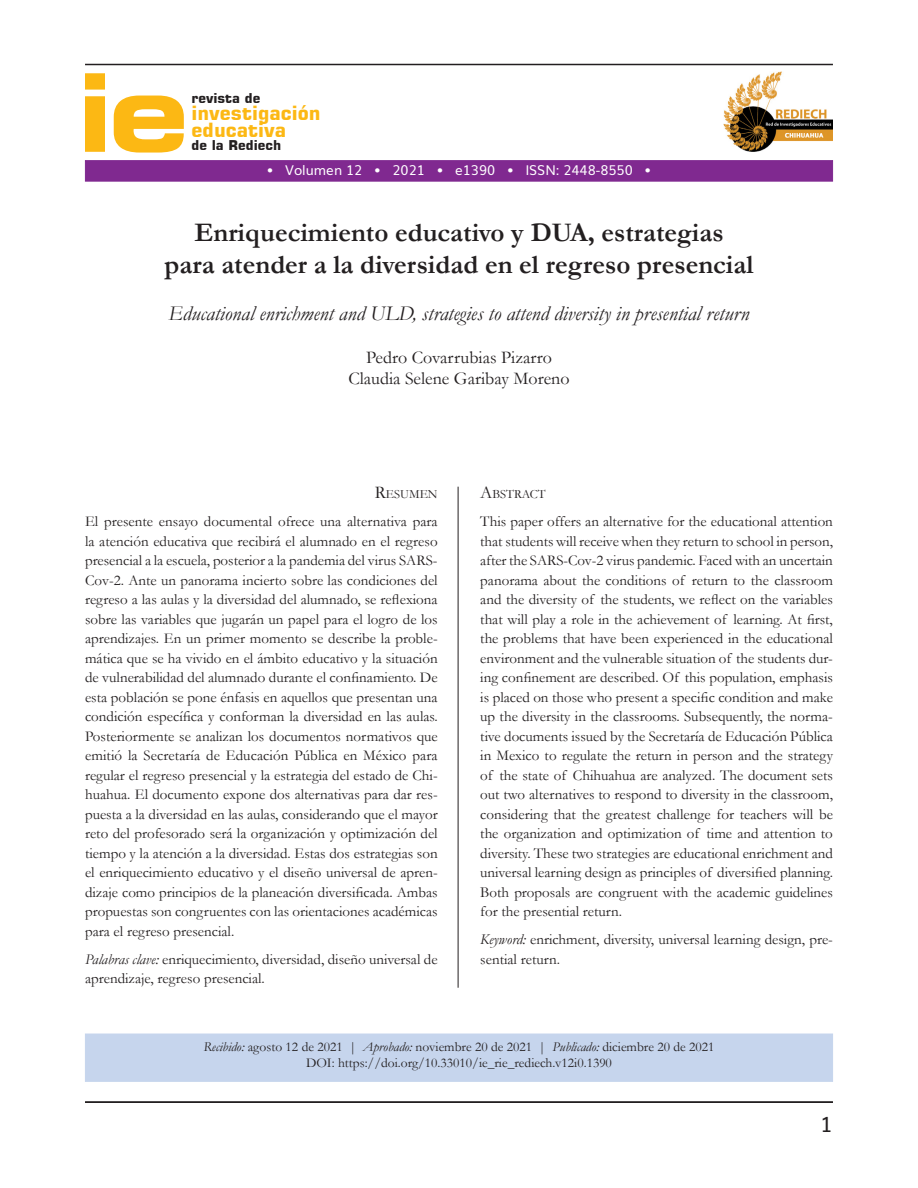
<style>
.page{position:relative;width:918px;height:1188px;background:#fff}
.page>*{position:absolute;margin:0;border:0;box-sizing:border-box;transform-origin:0 0}
.t1{font:700 expanded 108px "Square 721 BT";color:#fcb814}
.Titulo{font:700 27px "Garamond";color:#231f20}
.t2{font:italic 21px "Garamond";color:#231f20}
.t3{font:21px "Muli";color:#231f20}
.t4{font:700 19.5px "Square 721 BT";color:#fcb814}
.Autores-Credito{font:18px "Garamond";color:#231f20}
.Resumen{font:15px/19.5px "Garamond";color:#231f20;text-align:justify}
.Resumen-Abstract{font:15px/19.5px "Garamond";color:#231f20;text-align:justify}
.Fechas-DOI{font:13.5px "Garamond";color:#231f20}
.t5{font:13.5px "Muli";color:#fff}
.t6{font:700 13.5px "Square 721 BT";color:#231f20}
.Titulo_Abstract{font:12.6px "Garamond";color:#231f20}
.Titulo_Resumen{font:12.6px "Garamond";color:#231f20}
.s1{font-size:18px}
.s2{font-style:italic}
</style>
<div class="page">
<hr style="left:458px;top:487px;width:1px;height:501px;background:#231f20">
<hr style="left:85px;top:1101px;width:748px;height:2px;background:#231f20">
<div style="left:85px;top:1034px;width:748px;height:48px;background:#c6d5ed"></div>
<div style="left:85px;top:160px;width:748px;height:22px;background:#802990;border:1px solid #802990"></div>
<img style="left:724px;top:71px;width:109px;height:80px">
<hr style="left:85px;top:64px;width:748px;height:1px;background:#231f20">
<p class="t1" style="left:77px;top:48px;width:115px">ie</p>
<p class="t6" style="left:192px;top:90px;width:70px">revista de</p>
<p class="t4" style="left:192px;top:101px;width:131px">investigación</p>
<p class="t4" style="left:192px;top:118px;width:96px">educativa</p>
<p class="t6" style="left:192px;top:137px;width:91px">de la Rediech</p>
<p class="t5" style="left:267px;top:159px;width:386px">• Volumen 12 • 2021 • e1390 • ISSN: 2448-8550 •</p>
<p class="Titulo" style="left:194px;top:214px;width:531px">Enriquecimiento educativo y DUA, estrategias</p>
<p class="Titulo" style="left:165px;top:246px;width:590px">para atender a la diversidad en el regreso presencial</p>
<p class="t2" style="left:169px;top:299px;width:582px">Educational enrichment and ULD, strategies to attend diversity in presential return</p>
<p class="Autores-Credito" style="left:366px;top:345px;width:187px">Pedro Covarrubias Pizarro</p>
<p class="Autores-Credito" style="left:348px;top:366px;width:223px">Claudia Selene Garibay Moreno</p>
<p class="Titulo_Resumen" style="left:375px;top:486px;width:64px"><span class="s1">R</span>ESUMEN</p>
<p class="Resumen" style="left:85px;top:512px;width:354px">El presente ensayo documental ofrece una alternativa para la atención educativa que recibirá el alumnado en el regreso presencial a la escuela, posterior a la pandemia del virus SARS-Cov-2. Ante un panorama incierto sobre las condiciones del regreso a las aulas y la diversidad del alumnado, se reflexiona sobre las variables que jugarán un papel para el logro de los aprendizajes. En un primer momento se describe la proble&shy;mática que se ha vivido en el ámbito educativo y la situación de vulnerabilidad del alumnado durante el confinamiento. De esta población se pone énfasis en aquellos que presentan una condición específica y conforman la diversidad en las aulas.<br>Posteriormente se analizan los documentos normativos que emitió la Secretaría de Educación Pública en México para regular el regreso presencial y la estrategia del estado de Chi&shy;huahua. El documento expone dos alternativas para dar res&shy;puesta a la diversidad en las aulas, considerando que el mayor reto del profesorado será la organización y optimización del tiempo y la atención a la diversidad. Estas dos estrategias son el enriquecimiento educativo y el diseño universal de apren&shy;dizaje como principios de la planeación diversificada. Ambas propuestas son congruentes con las orientaciones académicas para el regreso presencial.</p>
<p class="Resumen" style="left:85px;top:949px;width:354px"><span class="s2">Palabras clave:</span> enriquecimiento, diversidad, diseño universal de aprendizaje, regreso presencial.</p>
<p class="Titulo_Abstract" style="left:480px;top:486px;width:67px"><span class="s1">A</span>BSTRACT</p>
<p class="Resumen-Abstract" style="left:480px;top:512px;width:354px">This paper offers an alternative for the educational attention that students will receive when they return to school in person, after the SARS-Cov-2 virus pandemic. Faced with an uncertain panorama about the conditions of return to the classroom and the diversity of the students, we reflect on the variables that will play a role in the achievement of learning. At first, the problems that have been experienced in the educational environment and the vulnerable situation of the students dur&shy;ing confinement are described. Of this population, emphasis is placed on those who present a specific condition and make up the diversity in the classrooms. Subsequently, the norma&shy;tive documents issued by the Secretaría de Educación Pública in Mexico to regulate the return in person and the strategy of the state of Chihuahua are analyzed. The document sets out two alternatives to respond to diversity in the classroom, considering that the greatest challenge for teachers will be the organization and optimization of time and attention to diversity. These two strategies are educational enrichment and universal learning design as principles of diversified planning.<br>Both proposals are congruent with the academic guidelines for the presential return.</p>
<p class="Resumen-Abstract" style="left:480px;top:930px;width:354px"><span class="s2">Keyword:</span> enrichment, diversity, universal learning design, pre&shy;sential return.</p>
<p class="Fechas-DOI" style="left:203px;top:1038px;width:513px"><span class="s2">Recibido:</span> agosto 12 de 2021 | <span class="s2">Aprobado:</span> noviembre 20 de 2021 | <span class="s2">Publicado:</span> diciembre 20 de 2021</p>
<p class="Fechas-DOI" style="left:306px;top:1054px;width:307px">DOI: https://doi.org/10.33010/ie_rie_rediech.v12i0.1390</p>
<p class="t3" style="left:820px;top:1107px;width:14px">1</p>
</div>
